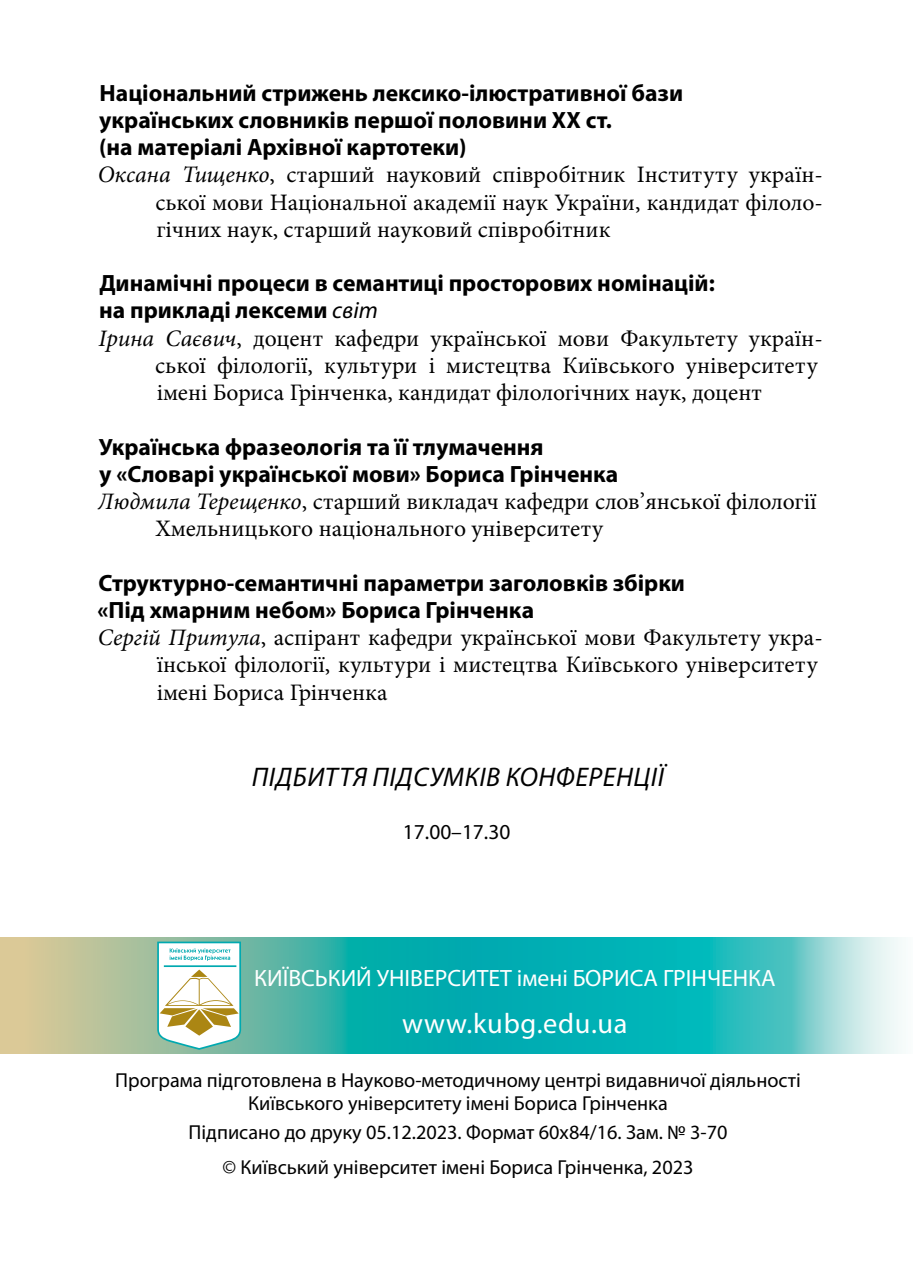
<style>
.page{position:relative;width:913px;height:1276px;background:#fff}
.page>*{position:absolute;margin:0;border:0;box-sizing:border-box;transform-origin:0 0}
.t1{font:28.35px "Myriad Pro";letter-spacing:.025em;color:#fff}
.t2{font:italic 27px "Myriad Pro";letter-spacing:.02em;color:#000}
.t3{font:23.62px/27.2px "Minion Pro";color:#000}
.t4{font:700 23.62px/27.2px "Myriad Pro";color:#000}
.t5{font:23.62px "Myriad Pro";color:#fff}
.t6{font:21.38px "Myriad Pro";color:#000}
.t7{font:20.25px/22.5px "Myriad Pro";color:#000;text-align:center}
.s1{font-style:italic}
.s2{font-weight:400;font-style:italic}
</style>
<div class="page">
<img style="left:0;top:937px;width:902px;height:117px">
<svg style="left:157px;top:941px;width:84px;height:108px"></svg>
<p class="t4" style="left:99px;top:78px;width:585px">Національний стрижень лексико-ілюстративної бази українських словників першої половини ХХ ст.<br>(на матеріалі Архівної картотеки)</p>
<p class="t3" style="left:155px;top:161px;width:668px;text-align:justify;text-indent:-57px"><span class="s1">Оксана Тищенко</span>, старший науковий співробітник Інституту україн&shy;ської мови Національної академії наук України, кандидат філоло&shy;гічних наук, старший науковий співробітник</p>
<p class="t4" style="left:99px;top:269px;width:617px">Динамічні процеси в семантиці просторових номінацій: на прикладі лексеми <span class="s2">світ</span></p>
<p class="t3" style="left:155px;top:325px;width:668px;text-indent:-57px"><span class="s1">Ірина Саєвич</span>, доцент кафедри української мови Факультету україн&shy;ської філології, культури і мистецтва Київського університету імені Бориса Грінченка, кандидат філологічних наук, доцент</p>
<p class="t4" style="left:99px;top:432px;width:521px">Українська фразеологія та її тлумачення<br>у «Словарі української мови» Бориса Грінченка</p>
<p class="t3" style="left:155px;top:488px;width:662px;text-indent:-57px"><span class="s1">Людмила Терещенко</span>, старший викладач кафедри слов’янської філології<br>Хмельницького національного університету</p>
<p class="t4" style="left:97px;top:568px;width:589px">Структурно-семантичні параметри заголовків збірки «Під хмарним небом» Бориса Грінченка</p>
<p class="t3" style="left:157px;top:624px;width:667px;text-indent:-59px"><span class="s1">Сергій Притула</span>, аспірант кафедри української мови Факультету укра&shy;їнської філології, культури і мистецтва Київського університету імені Бориса Грінченка</p>
<p class="t2" style="left:252px;top:760px;width:413px">ПІДБИТТЯ ПІДСУМКІВ КОНФЕРЕНЦІЇ</p>
<p class="t6" style="left:403px;top:818px;width:109px">17.00–17.30</p>
<p class="t5" style="left:254px;top:964px;width:522px">КИЇВСЬКИЙ УНІВЕРСИТЕТ імені БОРИСА ГРІНЧЕНКА</p>
<p class="t1" style="left:402px;top:1006px;width:227px">www.kubg.edu.ua</p>
<p class="t7" style="left:115px;top:1069px;width:686px">Програма підготовлена в Науково-методичному центрі видавничої діяльності<br>Київського університету імені Бориса Грінченка</p>
<p class="t7" style="left:188px;top:1114px;width:540px;line-height:35.3px">Підписано до друку 05.12.2023. Формат 60х84/16. Зам. № 3-70 © Київський університет імені Бориса Грінченка, 2023</p>
</div>
